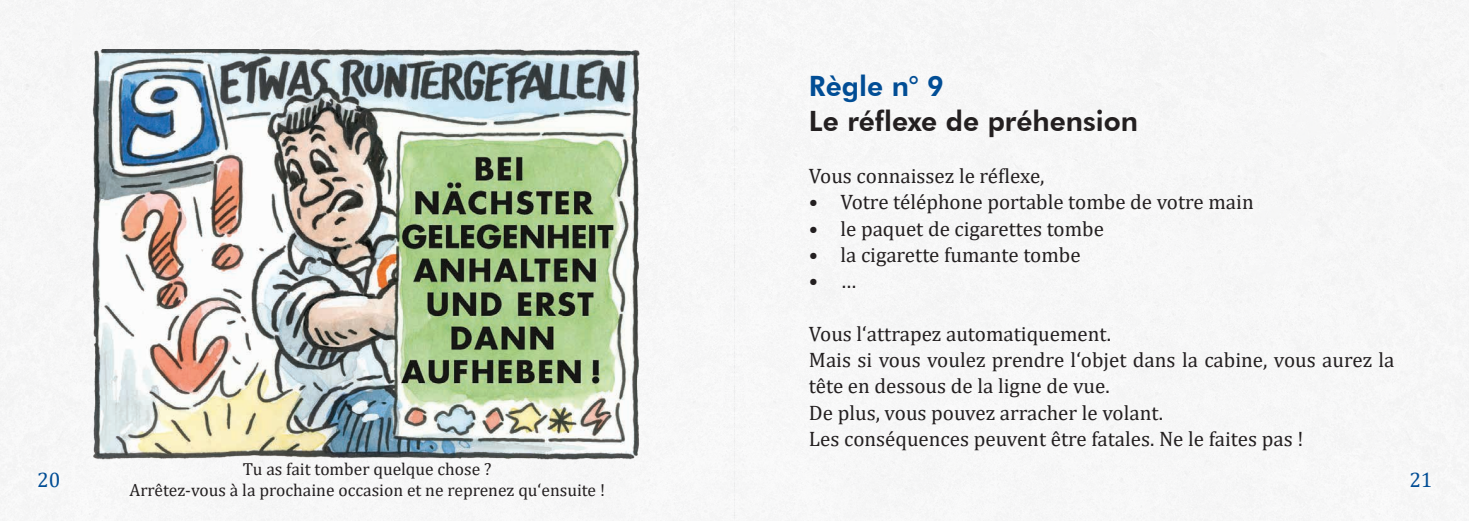
<style>
.page{position:relative;width:1469px;height:521px;background:#fff}
.page>*{position:absolute;margin:0;border:0;box-sizing:border-box;transform-origin:0 0}
.t1{font:800 28px "Futura BT";color:#231f20}
.t2{font:800 28px "Futura BT";color:#014d95}
.t3{font:21px/26.2px "Cambria";color:#231f20}
.t4{font:21px "Cambria";color:#014d95}
.t5{font:17.5px/21px "Cambria";color:#231f20;text-align:center}
</style>
<div class="page">
<img style="left:93px;top:49px;width:549px;height:419px">
<h1 class="t2" style="left:809px;top:69px;width:137px">Règle n° 9</h1>
<h1 class="t1" style="left:809px;top:104px;width:331px">Le réflexe de préhension</h1>
<p class="t3" style="left:809px;top:163px;width:237px">Vous connaissez le réflexe,</p>
<p class="t3" style="left:809px;top:189px;width:446px">• Votre téléphone portable tombe de votre main</p>
<p class="t3" style="left:809px;top:215px;width:296px">• le paquet de cigarettes tombe</p>
<p class="t3" style="left:809px;top:242px;width:273px">• la cigarette fumante tombe</p>
<p class="t3" style="left:809px;top:268px;width:49px">• …</p>
<p class="t3" style="left:809px;top:320px;width:587px">Vous l‘attrapez automatiquement.<br>Mais si vous voulez prendre l‘objet dans la cabine, vous aurez la tête en dessous de la ligne de vue.<br>De plus, vous pouvez arracher le volant.<br>Les conséquences peuvent être fatales. Ne le faites pas !</p>
<p class="t5" style="left:129px;top:459px;width:477px">Tu as fait tomber quelque chose ?<br>Arrêtez-vous à la prochaine occasion et ne reprenez qu‘ensuite !</p>
<p class="t4" style="left:37px;top:467px;width:25px">20</p>
<p class="t4" style="left:1409px;top:467px;width:25px">21</p>
</div>
